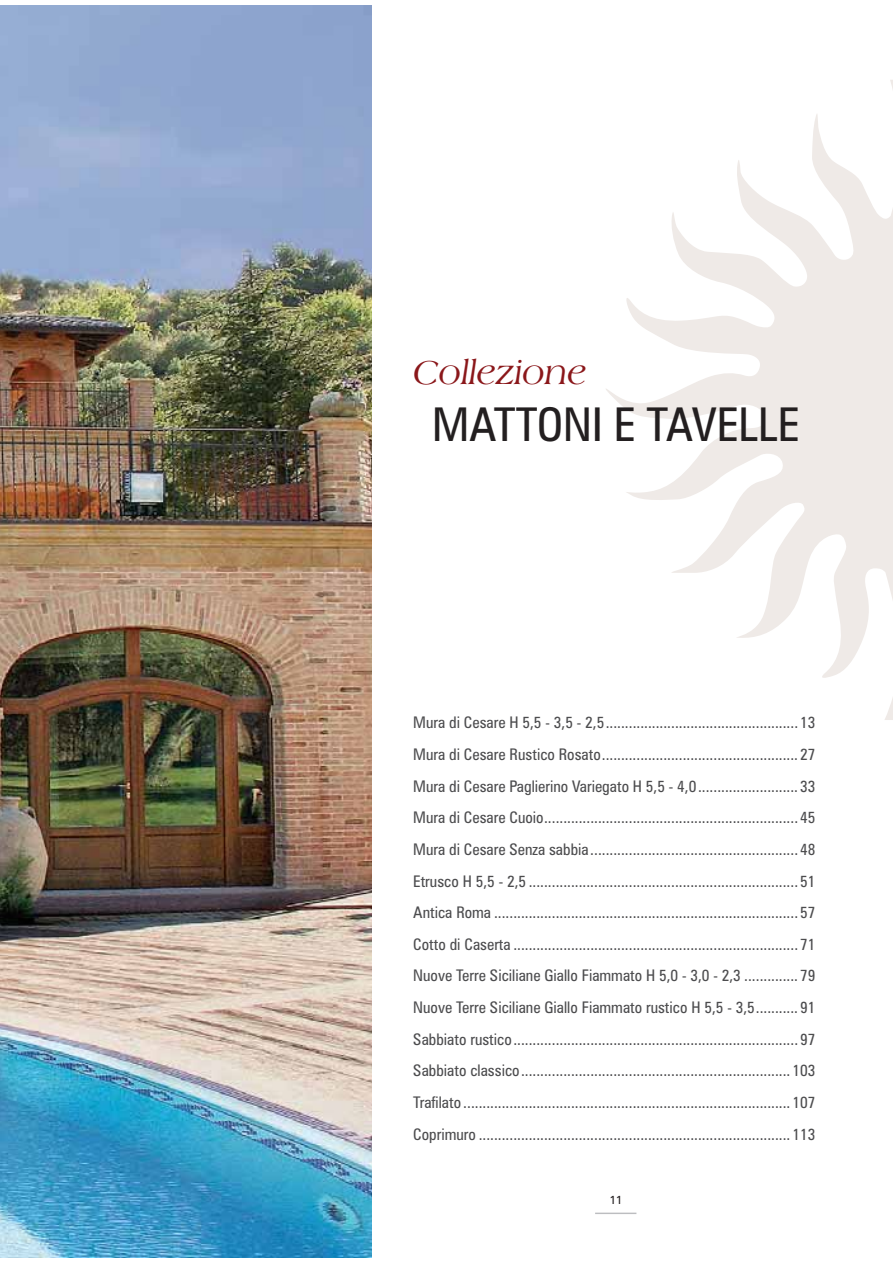
<style>
.page{position:relative;width:893px;height:1263px;background:#fff}
.page>*{position:absolute;margin:0;border:0;box-sizing:border-box;transform-origin:0 0}
.t1{font:condensed 46.65px "Zurich BT";color:#231f20}
.t2{font:italic 34.95px "Americana BT";color:#8a171a}
.t3{font:condensed 16.05px/31.7px "Zurich BT";color:#4c4c4e;text-align:justify}
.t4{font:11.7px "Zurich BT";color:#231f20}
</style>
<div class="page">
<img style="left:0;top:5px;width:372px;height:1252px">
<svg style="left:606px;top:80px;width:287px;height:640px"></svg>
<hr style="left:595px;top:1213px;width:41px;height:1px;background:#bcbdc0">
<h2 class="t2" style="left:413px;top:352px;width:175px">Collezione</h2>
<h1 class="t1" style="left:432px;top:407px;width:369px">MATTONI E TAVELLE</h1>
<p class="t3" style="left:413px;top:708px;width:404px">Mura di Cesare H 5,5 - 3,5 - 2,5 .................................................. 13<br>Mura di Cesare Rustico Rosato ................................................... 27<br>Mura di Cesare Paglierino Variegato H 5,5 - 4,0 .......................... 33<br>Mura di Cesare Cuoio .................................................................. 45<br>Mura di Cesare Senza sabbia ...................................................... 48<br>Etrusco H 5,5 - 2,5 ...................................................................... 51<br>Antica Roma ............................................................................... 57<br>Cotto di Caserta .......................................................................... 71<br>Nuove Terre Siciliane Giallo Fiammato H 5,0 - 3,0 - 2,3 .............. 79<br>Nuove Terre Siciliane Giallo Fiammato rustico H 5,5 - 3,5 ........... 91<br>Sabbiato rustico .......................................................................... 97<br>Sabbiato classico ...................................................................... 103<br>Trafilato ..................................................................................... 107<br>Coprimuro ................................................................................. 113</p>
<p class="t4" style="left:609px;top:1195px;width:14px">11</p>
</div>
